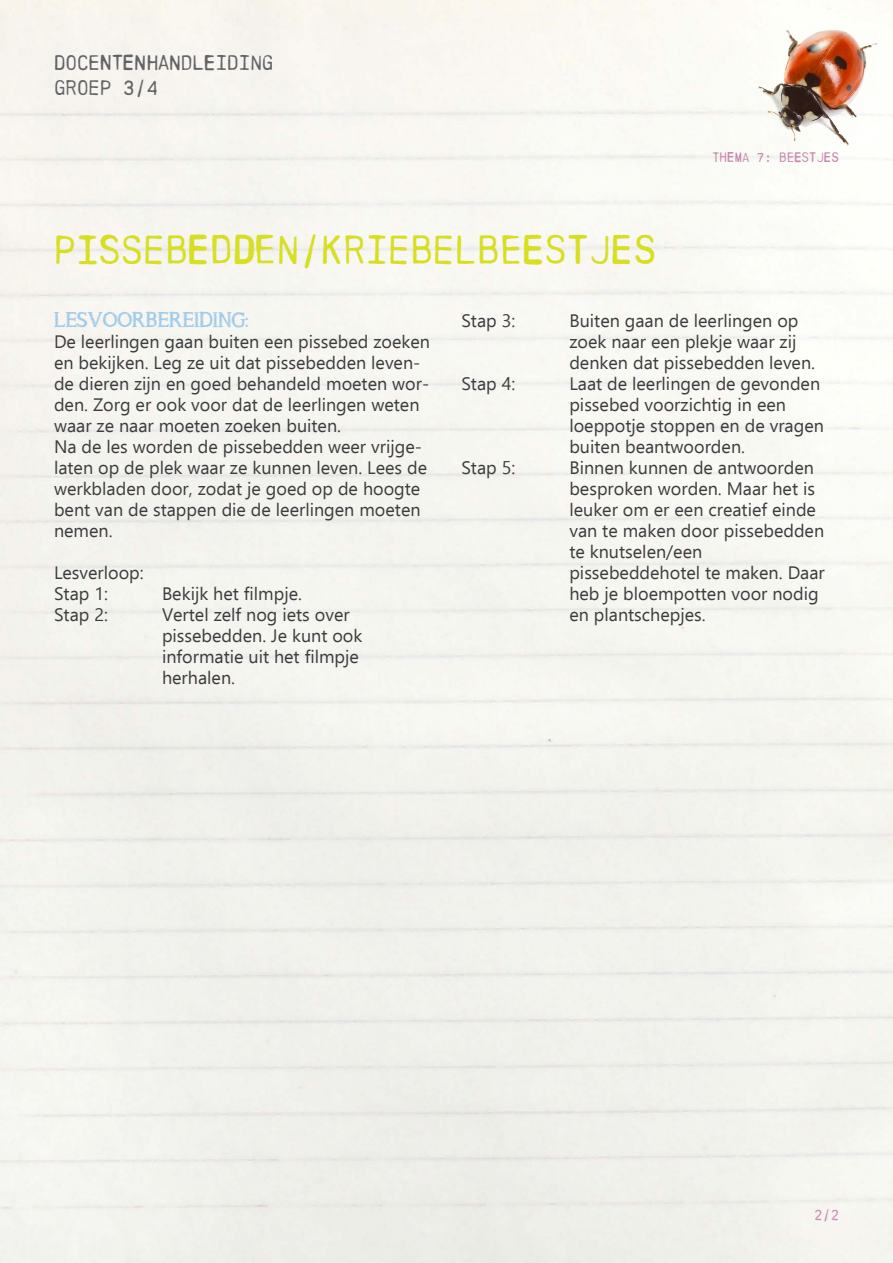
<style>
.page{position:relative;width:893px;height:1263px;background:#fff}
.page>*{position:absolute;margin:0;border:0;box-sizing:border-box;transform-origin:0 0}
.t1{font:40.5px "PRINTF";color:#d7df23}
.t2{font:21px/25.2px "PRINTF";color:#636466}
.t3{font:21px "asongforjennifer";color:#92c5eb}
.t4{font:18px/21px "Ebrima";color:#3d3c3e}
.t5{font:15px "PRINTF";color:#cc8fb4}
.t6{font:13.5px "PRINTF";color:#c886ae}
</style>
<div class="page">
<img style="left:736px;top:7px;width:149px;height:150px">
<p class="t2" style="left:54px;top:50px;width:221px">DOCENTENHANDLEIDING<br>GROEP 3/4</p>
<h1 class="t1" style="left:54px;top:227px;width:603px">PISSEBEDDEN/KRIEBELBEESTJES</h1>
<p class="t6" style="left:712px;top:150px;width:128px">THEMA 7: BEESTJES</p>
<p class="t3" style="left:54px;top:307px;width:197px">LESVOORBEREIDING:</p>
<p class="t4" style="left:54px;top:331px;width:378px">De leerlingen gaan buiten een pissebed zoeken en bekijken. Leg ze uit dat pissebedden leven&shy;de dieren zijn en goed behandeld moeten wor&shy;den. Zorg er ook voor dat de leerlingen weten waar ze naar moeten zoeken buiten.<br>Na de les worden de pissebedden weer vrijge&shy;laten op de plek waar ze kunnen leven. Lees de werkbladen door, zodat je goed op de hoogte bent van de stappen die de leerlingen moeten nemen.</p>
<p class="t4" style="left:54px;top:562px;width:91px">Lesverloop:<br>Stap 1:</p>
<p class="t4" style="left:162px;top:583px;width:142px">Bekijk het filmpje.</p>
<p class="t4" style="left:54px;top:604px;width:55px">Stap 2:</p>
<p class="t4" style="left:162px;top:604px;width:202px">Vertel zelf nog iets over pissebedden. Je kunt ook informatie uit het filmpje herhalen.</p>
<p class="t4" style="left:461px;top:310px;width:55px">Stap 3:</p>
<p class="t4" style="left:569px;top:310px;width:247px">Buiten gaan de leerlingen op zoek naar een plekje waar zij denken dat pissebedden leven.</p>
<p class="t4" style="left:461px;top:373px;width:55px">Stap 4:</p>
<p class="t4" style="left:569px;top:373px;width:256px">Laat de leerlingen de gevonden pissebed voorzichtig in een loeppotje stoppen en de vragen buiten beantwoorden.</p>
<p class="t4" style="left:461px;top:457px;width:55px">Stap 5:</p>
<p class="t4" style="left:569px;top:457px;width:257px">Binnen kunnen de antwoorden besproken worden. Maar het is leuker om er een creatief einde van te maken door pissebedden te knutselen/een pissebeddehotel te maken. Daar heb je bloempotten voor nodig en plantschepjes.</p>
<p class="t5" style="left:814px;top:1206px;width:26px">2/2</p>
</div>
